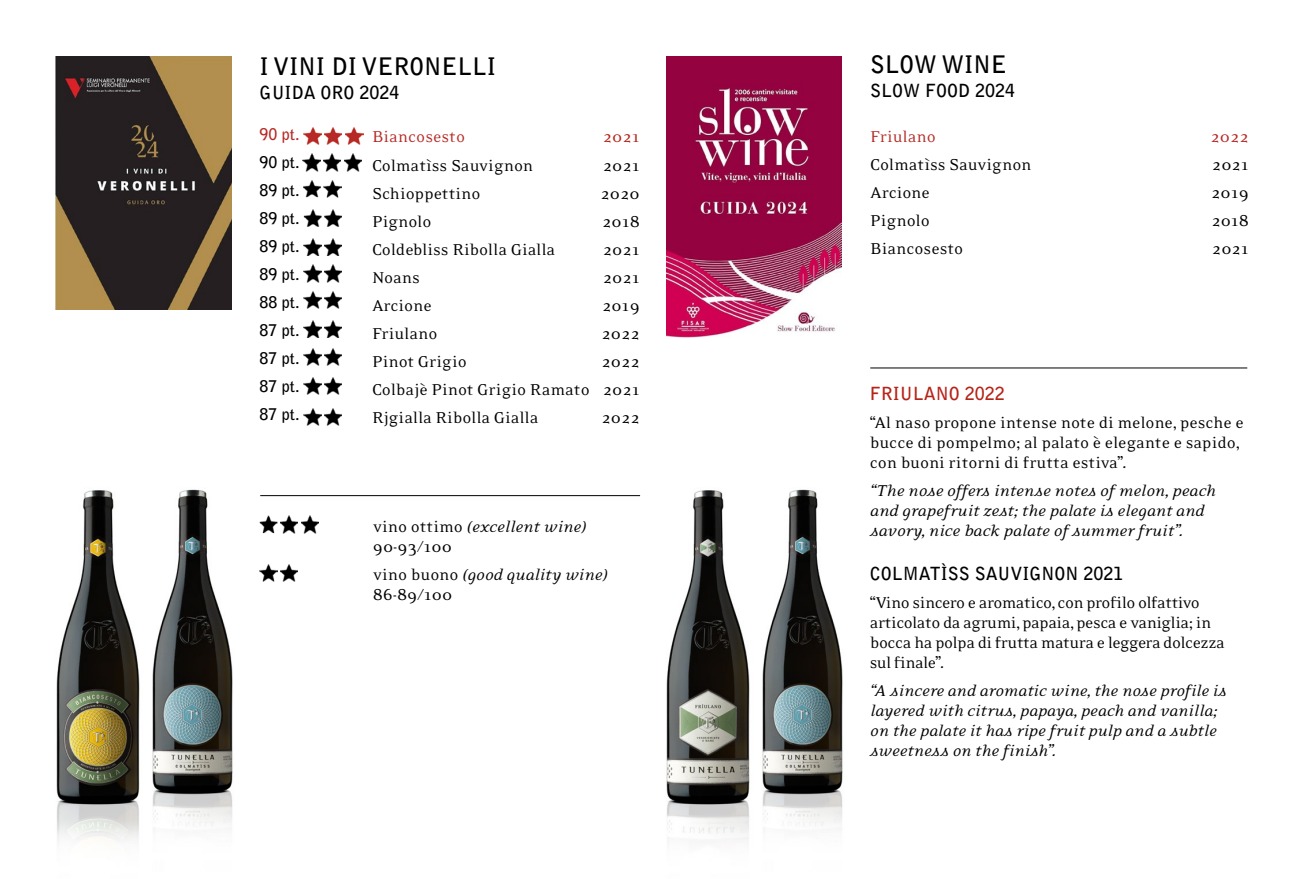
<style>
.page{position:relative;width:1304px;height:879px;background:#fff}
.page>*{position:absolute;margin:0;border:0;box-sizing:border-box;transform-origin:0 0}
.t1{font:700 24px "Bell Gothic Std";color:#000}
.t2{font:18px/28px "Eidetic Serif";color:#000}
.t3{font:italic 18px/20px "Eidetic Serif";letter-spacing:-.01em;color:#000}
.t4{font:18px/20px "Eidetic Serif";letter-spacing:-.025em;color:#000}
.t5{font:700 18px "Bell Gothic Std";color:#000}
.t6{font:18px "Eidetic Serif";color:#b62925}
.t7{font:700 18px "Bell Gothic Std";color:#b62418}
.t8{font:18px "Eidetic Serif";color:#b22c27}
.t9{font:18px "Eidetic Serif";color:#b62418}
.t10{font:700 16px/28px "Bell Gothic Std";color:#000;text-align:justify}
.t11{font:700 16px "Bell Gothic Std";color:#b62925}
.s1{font-style:italic}
</style>
<div class="page">
<hr style="left:260px;top:495px;width:380px;height:1px;background:#000">
<img style="left:56px;top:57px;width:175px;height:253px">
<img style="left:304px;top:127px;width:18px;height:17px">
<img style="left:324px;top:127px;width:18px;height:17px">
<img style="left:345px;top:127px;width:18px;height:17px">
<img style="left:303px;top:153px;width:18px;height:18px">
<img style="left:323px;top:153px;width:18px;height:18px">
<img style="left:344px;top:153px;width:18px;height:18px">
<img style="left:260px;top:515px;width:17px;height:18px">
<img style="left:280px;top:515px;width:18px;height:18px">
<img style="left:301px;top:515px;width:18px;height:18px">
<img style="left:260px;top:564px;width:17px;height:17px">
<img style="left:280px;top:564px;width:18px;height:17px">
<img style="left:303px;top:180px;width:18px;height:17px">
<img style="left:324px;top:180px;width:17px;height:17px">
<img style="left:304px;top:209px;width:18px;height:18px">
<img style="left:324px;top:209px;width:18px;height:18px">
<img style="left:304px;top:238px;width:18px;height:18px">
<img style="left:324px;top:238px;width:18px;height:18px">
<img style="left:304px;top:264px;width:18px;height:18px">
<img style="left:304px;top:291px;width:18px;height:17px">
<img style="left:304px;top:320px;width:18px;height:17px">
<img style="left:304px;top:348px;width:18px;height:17px">
<img style="left:304px;top:377px;width:18px;height:17px">
<img style="left:304px;top:408px;width:18px;height:17px">
<img style="left:324px;top:264px;width:18px;height:18px">
<img style="left:324px;top:291px;width:18px;height:17px">
<img style="left:324px;top:320px;width:18px;height:17px">
<img style="left:324px;top:348px;width:18px;height:17px">
<img style="left:324px;top:377px;width:18px;height:17px">
<img style="left:324px;top:408px;width:18px;height:17px">
<img style="left:56px;top:490px;width:84px;height:351px">
<img style="left:152px;top:489px;width:81px;height:337px">
<img style="left:666px;top:57px;width:176px;height:280px">
<hr style="left:870px;top:368px;width:377px;height:1px;background:#000">
<img style="left:666px;top:490px;width:84px;height:350px">
<img style="left:762px;top:489px;width:81px;height:337px">
<h1 class="t1" style="left:260px;top:52px;width:238px">I VINI DI VERONELLI</h1>
<p class="t5" style="left:260px;top:81px;width:141px">GUIDA ORO 2024</p>
<p class="t11" style="left:260px;top:125px;width:41px">90 pt.</p>
<p class="t10" style="left:260px;top:149px;width:41px">90 pt.<br>89 pt.<br>89 pt.<br>89 pt.<br>89 pt.<br>88 pt.<br>87 pt.<br>87 pt.<br>87 pt.<br>87 pt.</p>
<p class="t6" style="left:372px;top:128px;width:95px">Biancosesto</p>
<p class="t2" style="left:372px;top:151px;width:219px">Colmatìss Sauvignon<br>Schioppettino<br>Pignolo<br>Coldebliss Ribolla Gialla<br>Noans<br>Arcione<br>Friulano<br>Pinot Grigio<br>Colbajè Pinot Grigio Ramato<br>Rjgialla Ribolla Gialla</p>
<p class="t9" style="left:603px;top:128px;width:38px">2021</p>
<p class="t2" style="left:601px;top:151px;width:41px;text-align:justify">2021<br>2020<br>2018<br>2021<br>2021<br>2019<br>2022<br>2022<br>2021<br>2022</p>
<p class="t2" style="left:373px;top:516px;width:215px;line-height:20px">vino ottimo <span class="s1">(excellent wine)<br></span>90-93/100</p>
<p class="t2" style="left:373px;top:564px;width:236px;line-height:20px">vino buono <span class="s1">(good quality wine)<br></span>86-89/100</p>
<h1 class="t1" style="left:870px;top:50px;width:138px">SLOW WINE</h1>
<p class="t5" style="left:870px;top:80px;width:146px">SLOW FOOD 2024</p>
<p class="t8" style="left:870px;top:127px;width:67px">Friulano</p>
<p class="t2" style="left:870px;top:151px;width:163px">Colmatìss Sauvignon<br>Arcione<br>Pignolo<br>Biancosesto</p>
<p class="t6" style="left:1211px;top:127px;width:40px">2022</p>
<p class="t2" style="left:1211px;top:151px;width:39px;text-align:justify">2021<br>2019<br>2018<br>2021</p>
<p class="t7" style="left:870px;top:382px;width:136px">FRIULANO 2022</p>
<p class="t2" style="left:870px;top:412px;width:376px;line-height:20px">“Al naso propone intense note di melone, pesche e bucce di pompelmo; al palato è elegante e sapido, con buoni ritorni di frutta estiva”.</p>
<p class="t3" style="left:870px;top:481px;width:347px">“The nose offers intense notes of melon, peach and grapefruit zest; the palate is elegant and savory, nice back palate of summer fruit”.</p>
<p class="t5" style="left:870px;top:562px;width:255px">COLMATÌSS SAUVIGNON 2021</p>
<p class="t4" style="left:870px;top:592px;width:356px">“Vino sincero e aromatico, con profilo olfattivo articolato da agrumi, papaia, pesca e vaniglia; in bocca ha polpa di frutta matura e leggera dolcezza sul finale”.</p>
<p class="t3" style="left:870px;top:681px;width:358px">“A sincere and aromatic wine, the nose profile is layered with citrus, papaya, peach and vanilla; on the palate it has ripe fruit pulp and a subtle sweetness on the finish”.</p>
</div>
